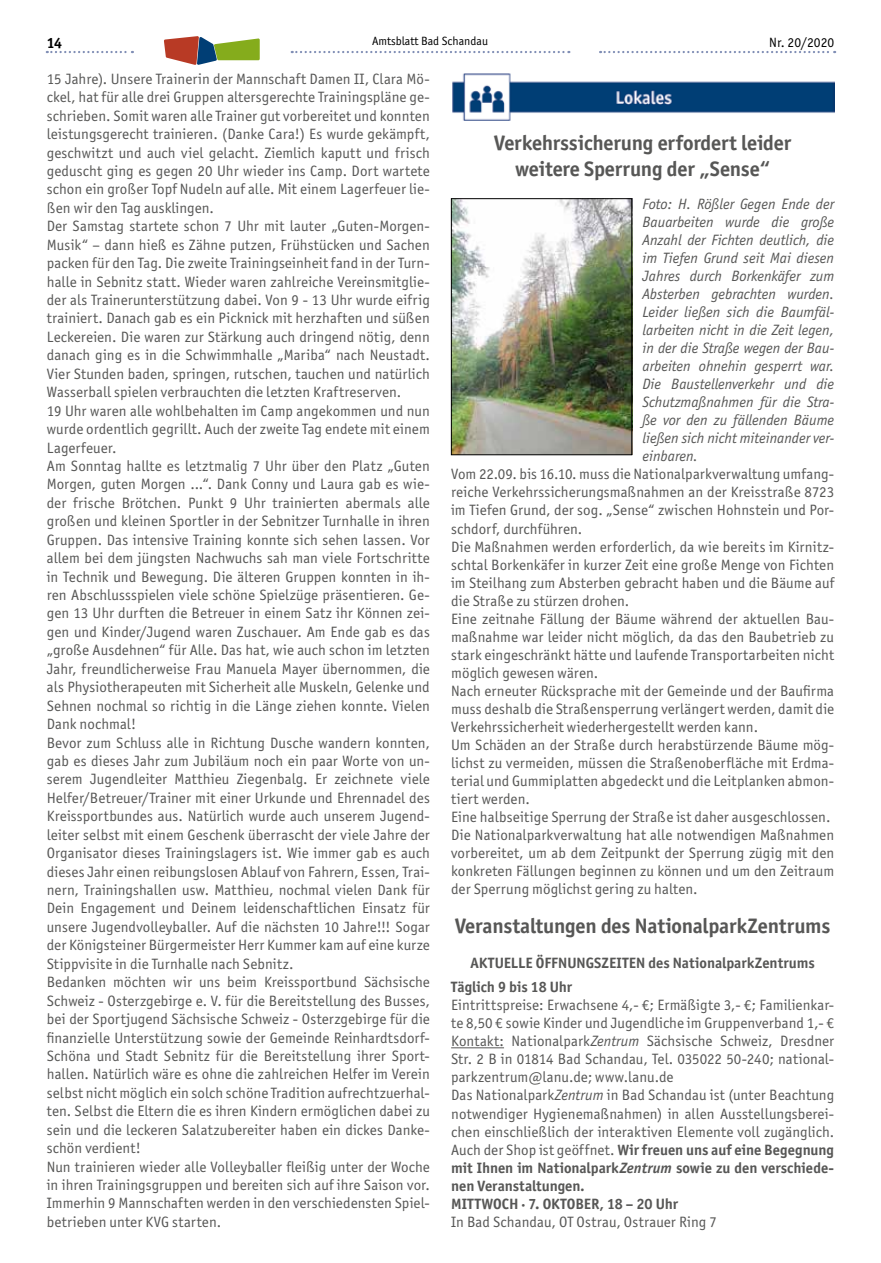
<style>
.page{position:relative;width:881px;height:1263px;background:#fff}
.page>*{position:absolute;margin:0;border:0;box-sizing:border-box;transform-origin:0 0}
.t1{font:700 21px/25.2px "Officina San ITC";letter-spacing:-.01em;color:#575756;text-align:center}
.t2{font:15px/18.5px "Officina San ITC";letter-spacing:.005em;color:#575756}
.t3{font:italic 15px/18px "Officina San ITC";color:#575756;text-align:justify}
.t4{font:700 15px/24.5px "Officina San ITC";color:#575756}
.t5{font:700 15px "Officina San ITC";color:#000}
.t6{font:13.5px "Officina San ITC";color:#000}
.t7{font:12px "Officina San ITC";color:#000}
.s1{font-style:italic}
.s2{font-weight:700}
.s3{font-weight:700;font-style:italic}
</style>
<div class="page">
<svg style="left:291px;top:51px;width:278px;height:2px"></svg>
<svg style="left:47px;top:51px;width:86px;height:2px"></svg>
<svg style="left:600px;top:51px;width:234px;height:2px"></svg>
<svg style="left:164px;top:36px;width:95px;height:29px"></svg>
<hr style="left:451px;top:1047px;width:53px;height:1px;background:#575756">
<img style="left:452px;top:73px;width:381px;height:48px">
<img style="left:453px;top:200px;width:176px;height:253px">
<div style="left:451px;top:198px;width:180px;height:257px;border:1px solid #000"></div>
<p class="t5" style="left:47px;top:34px;width:17px">14</p>
<p class="t7" style="left:372px;top:34px;width:117px">Amtsblatt Bad Schandau</p>
<p class="t6" style="left:769px;top:34px;width:66px">Nr. 20/2020</p>
<p class="t2" style="left:47px;top:69px;width:384px">15 Jahre). Unsere Trainerin der Mannschaft Damen II, Clara Mö&shy;ckel, hat für alle drei Gruppen altersgerechte Trainingspläne ge&shy;schrieben. Somit waren alle Trainer gut vorbereitet und konnten leistungsgerecht trainieren. (Danke Cara!) Es wurde gekämpft, geschwitzt und auch viel gelacht. Ziemlich kaputt und frisch geduscht ging es gegen 20 Uhr wieder ins Camp. Dort wartete schon ein großer Topf Nudeln auf alle. Mit einem Lagerfeuer lie&shy;ßen wir den Tag ausklingen.<br>Der Samstag startete schon 7 Uhr mit lauter „Guten-Morgen-Musik“ – dann hieß es Zähne putzen, Frühstücken und Sachen packen für den Tag. Die zweite Trainingseinheit fand in der Turn&shy;halle in Sebnitz statt. Wieder waren zahlreiche Vereinsmitglie&shy;der als Trainerunterstützung dabei. Von 9 - 13 Uhr wurde eifrig trainiert. Danach gab es ein Picknick mit herzhaften und süßen Leckereien. Die waren zur Stärkung auch dringend nötig, denn danach ging es in die Schwimmhalle „Mariba“ nach Neustadt.<br>Vier Stunden baden, springen, rutschen, tauchen und natürlich Wasserball spielen verbrauchten die letzten Kraftreserven.<br>19 Uhr waren alle wohlbehalten im Camp angekommen und nun wurde ordentlich gegrillt. Auch der zweite Tag endete mit einem Lagerfeuer.<br>Am Sonntag hallte es letztmalig 7 Uhr über den Platz „Guten Morgen, guten Morgen ...“. Dank Conny und Laura gab es wie&shy;der frische Brötchen. Punkt 9 Uhr trainierten abermals alle großen und kleinen Sportler in der Sebnitzer Turnhalle in ihren Gruppen. Das intensive Training konnte sich sehen lassen. Vor allem bei dem jüngsten Nachwuchs sah man viele Fortschritte in Technik und Bewegung. Die älteren Gruppen konnten in ih&shy;ren Abschlussspielen viele schöne Spielzüge präsentieren. Ge&shy;gen 13 Uhr durften die Betreuer in einem Satz ihr Können zei&shy;gen und Kinder/Jugend waren Zuschauer. Am Ende gab es das „große Ausdehnen“ für Alle. Das hat, wie auch schon im letzten Jahr, freundlicherweise Frau Manuela Mayer übernommen, die als Physiotherapeuten mit Sicherheit alle Muskeln, Gelenke und Sehnen nochmal so richtig in die Länge ziehen konnte. Vielen Dank nochmal!<br>Bevor zum Schluss alle in Richtung Dusche wandern konnten, gab es dieses Jahr zum Jubiläum noch ein paar Worte von un&shy;serem Jugendleiter Matthieu Ziegenbalg. Er zeichnete viele Helfer/Betreuer/Trainer mit einer Urkunde und Ehrennadel des Kreissportbundes aus. Natürlich wurde auch unserem Jugend&shy;leiter selbst mit einem Geschenk überrascht der viele Jahre der Organisator dieses Trainingslagers ist. Wie immer gab es auch dieses Jahr einen reibungslosen Ablauf von Fahrern, Essen, Trai&shy;nern, Trainingshallen usw. Matthieu, nochmal vielen Dank für Dein Engagement und Deinem leidenschaftlichen Einsatz für unsere Jugendvolleyballer. Auf die nächsten 10 Jahre!!! Sogar der Königsteiner Bürgermeister Herr Kummer kam auf eine kurze Stippvisite in die Turnhalle nach Sebnitz.<br>Bedanken möchten wir uns beim Kreissportbund Sächsische Schweiz - Osterzgebirge e. V. für die Bereitstellung des Busses, bei der Sportjugend Sächsische Schweiz - Osterzgebirge für die finanzielle Unterstützung sowie der Gemeinde Reinhardtsdorf-Schöna und Stadt Sebnitz für die Bereitstellung ihrer Sport&shy;hallen. Natürlich wäre es ohne die zahlreichen Helfer im Verein selbst nicht möglich ein solch schöne Tradition aufrechtzuerhal&shy;ten. Selbst die Eltern die es ihren Kindern ermöglichen dabei zu sein und die leckeren Salatzubereiter haben ein dickes Danke&shy;schön verdient!<br>Nun trainieren wieder alle Volleyballer fleißig unter der Woche in ihren Trainingsgruppen und bereiten sich auf ihre Saison vor.<br>Immerhin 9 Mannschaften werden in den verschiedensten Spiel&shy;betrieben unter KVG starten.</p>
<h1 class="t1" style="left:494px;top:131px;width:298px">Verkehrssicherung erfordert leider weitere Sperrung der „Sense“</h1>
<p class="t3" style="left:642px;top:195px;width:193px">Foto: H. Rößler Gegen Ende der Bauarbeiten wurde die große Anzahl der Fichten deutlich, die im Tiefen Grund seit Mai diesen Jahres durch Borkenkäfer zum Absterben gebrachten wurden.<br>Leider ließen sich die Baumfäl&shy;larbeiten nicht in die Zeit legen, in der die Straße wegen der Bau&shy;arbeiten ohnehin gesperrt war.<br>Die Baustellenverkehr und die Schutzmaßnahmen für die Stra&shy;ße vor den zu fällenden Bäume ließen sich nicht miteinander ver&shy;einbaren.</p>
<p class="t2" style="left:451px;top:465px;width:384px;line-height:18px">Vom 22.09. bis 16.10. muss die Nationalparkverwaltung umfang&shy;reiche Verkehrssicherungsmaßnahmen an der Kreisstraße 8723 im Tiefen Grund, der sog. „Sense“ zwischen Hohnstein und Por&shy;schdorf, durchführen.<br>Die Maßnahmen werden erforderlich, da wie bereits im Kirnitz&shy;schtal Borkenkäfer in kurzer Zeit eine große Menge von Fichten im Steilhang zum Absterben gebracht haben und die Bäume auf die Straße zu stürzen drohen.<br>Eine zeitnahe Fällung der Bäume während der aktuellen Bau&shy;maßnahme war leider nicht möglich, da das den Baubetrieb zu stark eingeschränkt hätte und laufende Transportarbeiten nicht möglich gewesen wären.<br>Nach erneuter Rücksprache mit der Gemeinde und der Baufirma muss deshalb die Straßensperrung verlängert werden, damit die Verkehrssicherheit wiederhergestellt werden kann.<br>Um Schäden an der Straße durch herabstürzende Bäume mög&shy;lichst zu vermeiden, müssen die Straßenoberfläche mit Erdma&shy;terial und Gummiplatten abgedeckt und die Leitplanken abmon&shy;tiert werden.<br>Eine halbseitige Sperrung der Straße ist daher ausgeschlossen.<br>Die Nationalparkverwaltung hat alle notwendigen Maßnahmen vorbereitet, um ab dem Zeitpunkt der Sperrung zügig mit den konkreten Fällungen beginnen zu können und um den Zeitraum der Sperrung möglichst gering zu halten.</p>
<h1 class="t1" style="left:455px;top:913px;width:376px">Veranstaltungen des NationalparkZentrums</h1>
<p class="t4" style="left:451px;top:950px;width:365px;text-indent:19px">AKTUELLE ÖFFNUNGSZEITEN des NationalparkZentrums<br>Täglich 9 bis 18 Uhr</p>
<p class="t2" style="left:451px;top:996px;width:384px;line-height:18px">Eintrittspreise: Erwachsene 4,- €; Ermäßigte 3,- €; Familienkar&shy;te 8,50 € sowie Kinder und Jugendliche im Gruppenverband 1,- € Kontakt: Nationalpark<span class="s1">Zentrum</span> Sächsische Schweiz, Dresdner Str. 2 B in 01814 Bad Schandau, Tel. 035022 50-240; national&shy;parkzentrum@lanu.de; www.lanu.de<br>Das Nationalpark<span class="s1">Zentrum</span> in Bad Schandau ist (unter Beachtung notwendiger Hygienemaßnahmen) in allen Ausstellungsberei&shy;chen einschließlich der interaktiven Elemente voll zugänglich.<br>Auch der Shop ist geöffnet. <span class="s2">Wir freuen uns auf eine Begegnung mit Ihnen im Nationalpark</span><span class="s3">Zentrum</span> <span class="s2">sowie zu den verschiede&shy;nen Veranstaltungen</span><span class="s3">.<br></span><span class="s2">MITTWOCH · 7. OKTOBER, 18 – 20 Uhr</span></p>
<p class="t2" style="left:451px;top:1212px;width:267px">In Bad Schandau, OT Ostrau, Ostrauer Ring 7</p>
</div>
